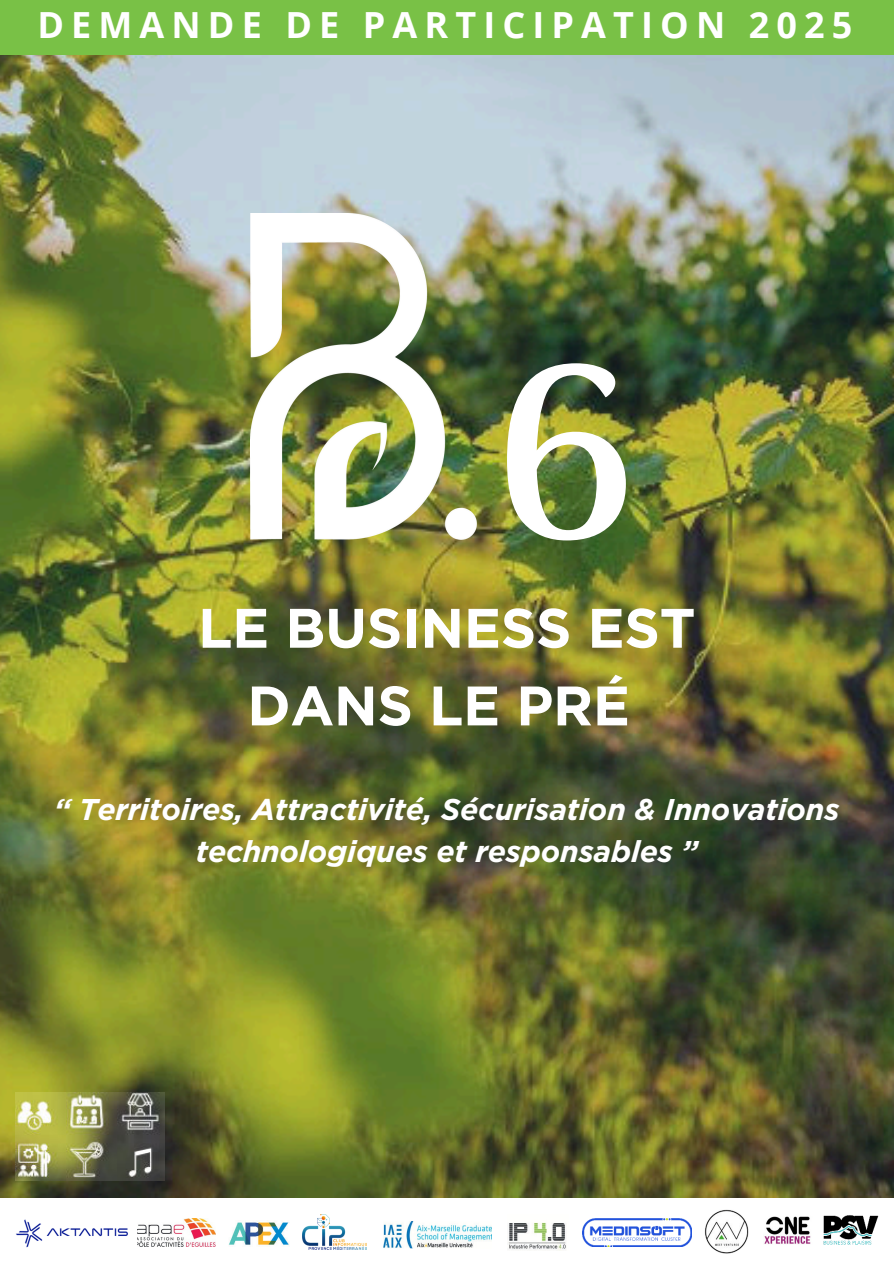
<style>
.page{position:relative;width:894px;height:1264px;background:#fff}
.page>*{position:absolute;margin:0;border:0;box-sizing:border-box;transform-origin:0 0}
.t1{font:700 246px "Arima Madurai";color:#fff}
.t2{font:700 55.5px/77.7px "Gotham";letter-spacing:-.005em;color:#fff;text-align:center}
.t3{font:700 36px "Open Sans";letter-spacing:.195em;color:#fff}
.t4{font:italic 700 30px/41.7px "Gotham";letter-spacing:-.005em;color:#fff;text-align:center}
</style>
<div class="page">
<img style="left:0;top:54px;width:893px;height:1143px">
<div style="left:0;top:0;width:893px;height:54px;background:#79c146"></div>
<img style="left:250px;top:214px;width:235px;height:326px">
<img style="left:15px;top:1092px;width:150px;height:88px">
<img style="left:383px;top:1221px;width:109px;height:27px">
<img style="left:137px;top:1218px;width:78px;height:28px">
<img style="left:508px;top:1222px;width:58px;height:28px">
<img style="left:582px;top:1218px;width:109px;height:28px">
<img style="left:823px;top:1215px;width:55px;height:29px">
<img style="left:764px;top:1216px;width:47px;height:28px">
<img style="left:228px;top:1220px;width:61px;height:26px">
<img style="left:302px;top:1214px;width:64px;height:34px">
<img style="left:16px;top:1219px;width:112px;height:28px">
<img style="left:704px;top:1209px;width:44px;height:44px">
<p class="t3" style="left:37px;top:-1px;width:816px">DEMANDE DE PARTICIPATION 2025</p>
<h1 class="t1" style="left:492px;top:279px;width:146px">6</h1>
<h2 class="t2" style="left:198px;top:589px;width:499px">LE BUSINESS EST<br>DANS LE PRÉ</h2>
<p class="t4" style="left:54px;top:788px;width:786px">“ Territoires, Attractivité, Sécurisation &amp; Innovations technologiques et responsables ”</p>
</div>
